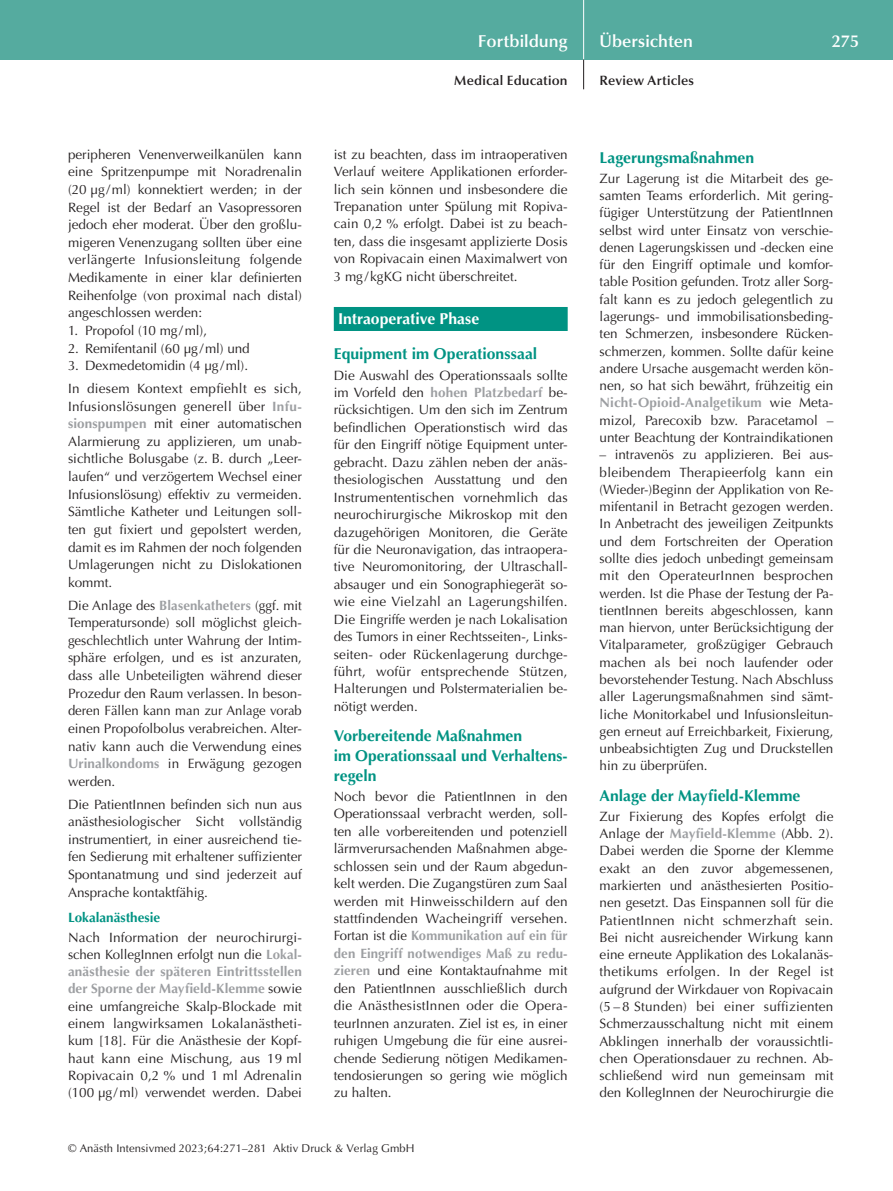
<style>
.page{position:relative;width:893px;height:1191px;background:#fff}
.page>*{position:absolute;margin:0;border:0;box-sizing:border-box;transform-origin:0 0}
.t1{font:600 17.25px "Optima";color:#fff}
.t2{font:700 15.75px/19.6px "Optima";color:#009383}
.t3{font:700 15.75px "Optima";color:#fff}
.t4{font:13.5px/17.2px "Optima";color:#231f20;text-align:justify}
.t5{font:13.5px/22.6px "Optima";letter-spacing:.02em;color:#231f20}
.t6{font:600 13.5px "Optima";letter-spacing:.01em;color:#231f20}
.t7{font:700 13.5px "Optima";color:#009383}
.t8{font:11.25px "Optima";letter-spacing:.005em;color:#231f20}
.s1{font-weight:700;color:#9d9fa2}
</style>
<div class="page">
<div style="left:0;top:0;width:893px;height:60px;background:#55ab9f"></div>
<hr style="left:583px;top:0;width:1px;height:60px;background:#fff">
<svg style="left:583px;top:60px;width:1px;height:29px"></svg>
<div style="left:334px;top:307px;width:234px;height:24px;background:#009383"></div>
<p class="t4" style="left:68px;top:146px;width:235px">peripheren Venenverweilkanülen kann eine Spritzenpumpe mit Noradrenalin (20 µg/ml) konnektiert werden; in der Regel ist der Bedarf an Vasopressoren jedoch eher moderat. Über den großlu&shy;migeren Venenzugang sollten über eine verlängerte Infusionsleitung folgende Medikamente in einer klar definierten Reihenfolge (von proximal nach distal) angeschlossen werden:</p>
<p class="t4" style="left:68px;top:322px;width:141px">1. Propofol (10 mg /ml),</p>
<p class="t4" style="left:68px;top:339px;width:183px">2. Remifentanil (60 µg /ml) und</p>
<p class="t5" style="left:68px;top:354px;width:235px">3. Dexmedetomidin (4 µg /ml).<br>In diesem Kontext empfiehlt es sich,</p>
<p class="t4" style="left:68px;top:397px;width:235px">Infusionslösungen generell über <span class="s1">Infu&shy;sionspumpen</span> mit einer automatischen Alarmierung zu applizieren, um unab&shy;sichtliche Bolusgabe (z. B. durch „Leer&shy;laufen“ und verzögertem Wechsel einer Infusionslösung) effektiv zu vermeiden.<br>Sämtliche Katheter und Leitungen soll&shy;ten gut fixiert und gepolstert werden, damit es im Rahmen der noch folgenden Umlagerungen nicht zu Dislokationen kommt.</p>
<p class="t4" style="left:68px;top:596px;width:235px">Die Anlage des <span class="s1">Blasenkatheters</span> (ggf. mit Temperatursonde) soll möglichst gleich&shy;geschlechtlich unter Wahrung der Intim&shy;sphäre erfolgen, und es ist anzuraten, dass alle Unbeteiligten während dieser Prozedur den Raum verlassen. In beson&shy;deren Fällen kann man zur Anlage vorab einen Propofolbolus verabreichen. Alter&shy;nativ kann auch die Verwendung eines <span class="s1">Urinalkondoms</span> in Erwägung gezogen werden.</p>
<p class="t4" style="left:68px;top:795px;width:235px">Die PatientInnen befinden sich nun aus anästhesiologischer Sicht vollständig instrumentiert, in einer ausreichend tie&shy;fen Sedierung mit erhaltener suffizienter Spontanatmung und sind jederzeit auf Ansprache kontaktfähig.</p>
<p class="t7" style="left:68px;top:909px;width:94px">Lokalanästhesie</p>
<p class="t4" style="left:68px;top:928px;width:235px">Nach Information der neurochirurgi&shy;schen KollegInnen erfolgt nun die <span class="s1">Lokal&shy;anästhesie der späteren Eintrittsstellen der Sporne der Mayfield-Klemme</span> sowie eine umfangreiche Skalp-Blockade mit einem langwirksamen Lokalanästheti&shy;kum [18]. Für die Anästhesie der Kopf&shy;haut kann eine Mischung, aus 19 ml Ropivacain 0,2 % und 1 ml Adrenalin (100 µg/ml) verwendet werden. Dabei</p>
<p class="t1" style="left:478px;top:31px;width:91px">Fortbildung</p>
<p class="t1" style="left:600px;top:31px;width:95px">Übersichten</p>
<p class="t1" style="left:832px;top:31px;width:29px">275</p>
<p class="t6" style="left:454px;top:73px;width:115px">Medical Education</p>
<p class="t6" style="left:600px;top:73px;width:96px">Review Articles</p>
<p class="t4" style="left:334px;top:146px;width:235px">ist zu beachten, dass im intraoperativen Verlauf weitere Applikationen erforder&shy;lich sein können und insbesondere die Trepanation unter Spülung mit Ropiva&shy;cain 0,2 % erfolgt. Dabei ist zu beach&shy;ten, dass die insgesamt applizierte Dosis von Ropivacain einen Maximalwert von 3 mg / kgKG nicht überschreitet.</p>
<p class="t3" style="left:338px;top:310px;width:143px">Intraoperative Phase</p>
<p class="t2" style="left:334px;top:344px;width:205px">Equipment im Operationssaal</p>
<p class="t4" style="left:334px;top:366px;width:235px;text-align:left">Die Auswahl des Operationssaals sollte im Vorfeld den <span class="s1">hohen Platzbedarf</span> be&shy;rücksichtigen. Um den sich im Zentrum befindlichen Operationstisch wird das für den Eingriff nötige Equipment unter&shy;gebracht. Dazu zählen neben der anäs&shy;thesiologischen Ausstattung und den Instrumententischen vornehmlich das neurochirurgische Mikroskop mit den dazugehörigen Monitoren, die Geräte für die Neuronavigation, das intraopera&shy;tive Neuromonitoring, der Ultraschall&shy;absauger und ein Sonographiegerät so&shy;wie eine Vielzahl an Lagerungshilfen.<br>Die Eingriffe werden je nach Lokalisation des Tumors in einer Rechtsseiten-, Links&shy;seiten- oder Rückenlagerung durchge&shy;führt, wofür entsprechende Stützen, Halterungen und Polstermaterialien be-- nötigt werden.</p>
<p class="t2" style="left:334px;top:726px;width:234px">Vorbereitende Maßnahmen<br>im Operationssaal und Verhaltens&shy;regeln</p>
<p class="t4" style="left:334px;top:788px;width:235px">Noch bevor die PatientInnen in den Operationssaal verbracht werden, soll&shy;ten alle vorbereitenden und potenziell lärmverursachenden Maßnahmen abge&shy;schlossen sein und der Raum abgedun&shy;kelt werden. Die Zugangstüren zum Saal werden mit Hinweisschildern auf den stattfindenden Wacheingriff versehen.<br>Fortan ist die <span class="s1">Kommunikation auf ein für den Eingriff notwendiges Maß zu redu&shy;zieren</span> und eine Kontaktaufnahme mit den PatientInnen ausschließlich durch die AnästhesistInnen oder die Opera&shy;teurInnen anzuraten. Ziel ist es, in einer ruhigen Umgebung die für eine ausrei&shy;chende Sedierung nötigen Medikamen&shy;tendosierungen so gering wie möglich zu halten.</p>
<p class="t2" style="left:600px;top:148px;width:156px">Lagerungsmaßnahmen</p>
<p class="t4" style="left:600px;top:170px;width:235px;text-align:left">Zur Lagerung ist die Mitarbeit des ge&shy;samten Teams erforderlich. Mit gering&shy;fügiger Unterstützung der PatientInnen selbst wird unter Einsatz von verschie&shy;denen Lagerungskissen und -decken eine für den Eingriff optimale und komfor-- table Position gefunden. Trotz aller Sorg&shy;falt kann es zu jedoch gelegentlich zu lagerungs- und immobilisationsbeding&shy;ten Schmerzen, insbesondere Rücken&shy;schmerzen, kommen. Sollte dafür keine andere Ursache ausgemacht werden kön&shy;nen, so hat sich bewährt, frühzeitig ein <span class="s1">Nicht-Opioid-Analgetikum</span> wie Meta&shy;mizol, Parecoxib bzw. Paracetamol – unter Beachtung der Kontraindikationen</p>
<p class="t4" style="left:600px;top:446px;width:235px">– intravenös zu applizieren. Bei aus&shy;bleibendem Therapieerfolg kann ein (Wieder-)Beginn der Applikation von Re&shy;mifentanil in Betracht gezogen werden.<br>In Anbetracht des jeweiligen Zeitpunkts und dem Fortschreiten der Operation sollte dies jedoch unbedingt gemeinsam mit den OperateurInnen besprochen werden. Ist die Phase der Testung der Pa&shy;tientInnen bereits abgeschlossen, kann man hiervon, unter Berücksichtigung der Vitalparameter, großzügiger Gebrauch machen als bei noch laufender oder bevorstehender Testung. Nach Abschluss aller Lagerungsmaßnahmen sind sämt&shy;liche Monitorkabel und Infusionsleitun&shy;gen erneut auf Erreichbarkeit, Fixierung, unbeabsichtigten Zug und Druckstellen hin zu überprüfen.</p>
<p class="t2" style="left:600px;top:785px;width:202px">Anlage der Mayfield-Klemme</p>
<p class="t4" style="left:600px;top:808px;width:235px;text-align:left">Zur Fixierung des Kopfes erfolgt die Anlage der <span class="s1">Mayfield-Klemme</span> (Abb. 2).<br>Dabei werden die Sporne der Klemme exakt an den zuvor abgemessenen, markierten und anästhesierten Positio&shy;nen gesetzt. Das Einspannen soll für die PatientInnen nicht schmerzhaft sein.<br>Bei nicht ausreichender Wirkung kann eine erneute Applikation des Lokalanäs&shy;thetikums erfolgen. In der Regel ist aufgrund der Wirkdauer von Ropivacain (5 – 8 Stunden) bei einer suffizienten Schmerzausschaltung nicht mit einem Abklingen innerhalb der voraussichtli&shy;chen Operationsdauer zu rechnen. Ab-- schließend wird nun gemeinsam mit den KollegInnen der Neurochirurgie die</p>
<p class="t8" style="left:68px;top:1142px;width:348px">© Anästh Intensivmed 2023;64:271–281 Aktiv Druck &amp; Verlag GmbH</p>
</div>
